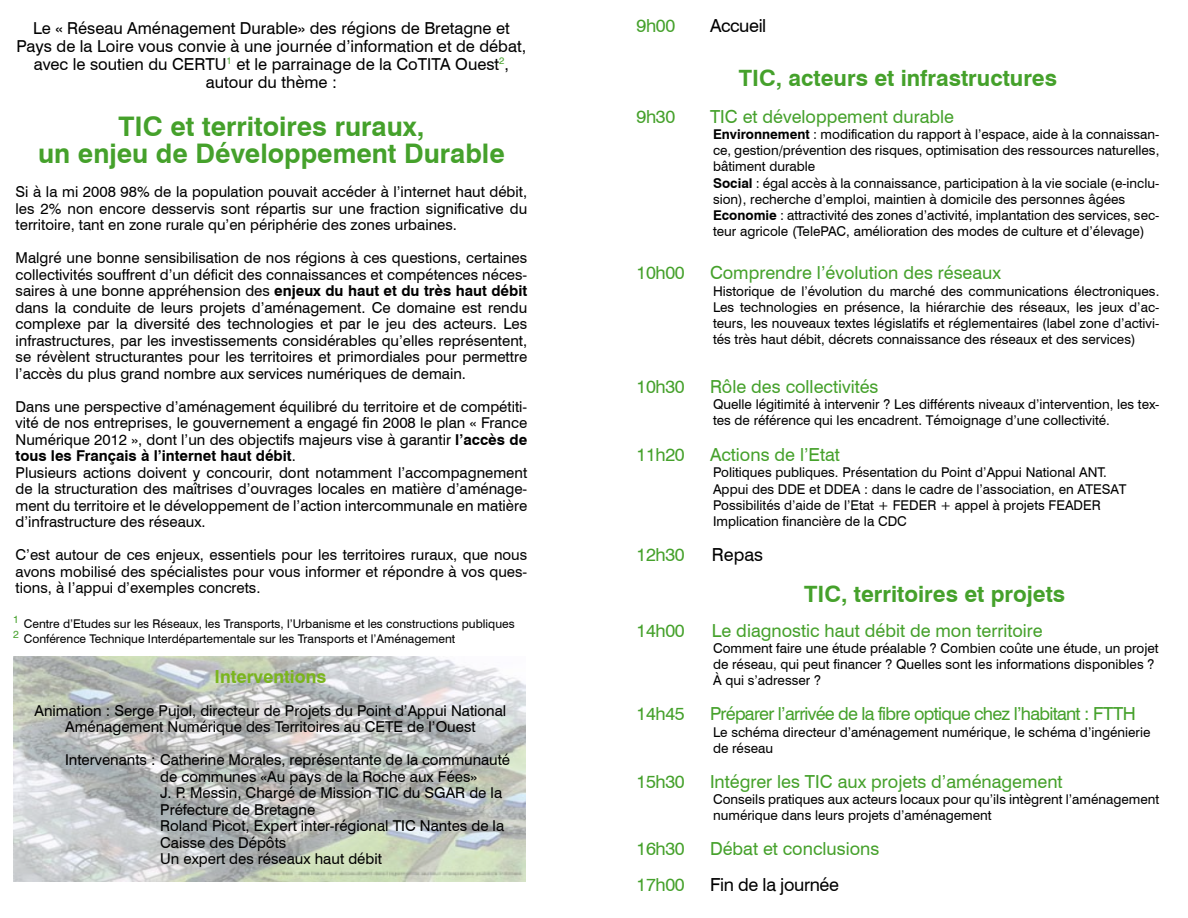
<style>
.page{position:relative;width:1188px;height:918px;background:#fff}
.page>*{position:absolute;margin:0;border:0;box-sizing:border-box;transform-origin:0 0}
.t1{font:700 27px/27px "Swiss 721 BT";color:#45a12b;text-align:center}
.t2{font:700 22.5px "Swiss 721 BT";color:#45a12b}
.t3{font:18px "Swiss 721 BT";color:#45a12b}
.t4{font:18px "Swiss 721 BT";letter-spacing:-.04em;color:#45a12b}
.t5{font:18px "Swiss 721 BT";letter-spacing:-.02em;color:#000}
.t6{font:700 18px "Swiss 721 BT";color:#7ab51d}
.t7{font:16.5px/18px "Swiss 721 BT";color:#000;text-align:center}
.t8{font:15px/16.5px "Swiss 721 BT";color:#000;text-align:justify}
.t9{font:13.5px/16.2px "Swiss 721 BT";color:#000}
.t10{font:12px "Swiss 721 BT";color:#000}
.t11{font:10.5px "Swiss 721 BT";color:#45a12b}
.s1{font-weight:700}
</style>
<div class="page">
<img style="left:13px;top:656px;width:513px;height:226px">
<p class="t7" style="left:17px;top:19px;width:511px">Le « Réseau Aménagement Durable» des régions de Bretagne et Pays de la Loire vous convie à une journée d’information et de débat, avec le soutien du CERTU<sup>1</sup> et le parrainage de la CoTITA Ouest<sup>2</sup>, autour du thème :</p>
<h1 class="t1" style="left:38px;top:112px;width:468px">TIC et territoires ruraux,<br>un enjeu de Développement Durable</h1>
<p class="t8" style="left:16px;top:184px;width:513px">Si à la mi 2008 98% de la population pouvait accéder à l’internet haut débit, les 2% non encore desservis sont répartis sur une fraction significative du territoire, tant en zone rurale qu’en périphérie des zones urbaines.</p>
<p class="t8" style="left:16px;top:250px;width:513px">Malgré une bonne sensibilisation de nos régions à ces questions, certaines collectivités souffrent d’un déficit des connaissances et compétences néces&shy;saires à une bonne appréhension des <span class="s1">enjeux du haut et du très haut débit </span>dans la conduite de leurs projets d’aménagement. Ce domaine est rendu complexe par la diversité des technologies et par le jeu des acteurs. Les infrastructures, par les investissements considérables qu’elles représentent, se révèlent structurantes pour les territoires et primordiales pour permettre l’accès du plus grand nombre aux services numériques de demain.</p>
<p class="t8" style="left:16px;top:398px;width:513px;text-align:left">Dans une perspective d’aménagement équilibré du territoire et de compétiti&shy;vité de nos entreprises, le gouvernement a engagé fin 2008 le plan « France Numérique 2012 », dont l’un des objectifs majeurs vise à garantir <span class="s1">l’accès de tous les Français à l’internet haut débit</span>.<br>Plusieurs actions doivent y concourir, dont notamment l’accompagnement de la structuration des maîtrises d’ouvrages locales en matière d’aménage&shy;ment du territoire et le développement de l’action intercommunale en matière d’infrastructure des réseaux.</p>
<p class="t8" style="left:16px;top:547px;width:513px">C’est autour de ces enjeux, essentiels pour les territoires ruraux, que nous avons mobilisé des spécialistes pour vous informer et répondre à vos ques&shy;tions, à l’appui d’exemples concrets.</p>
<p class="t11" style="left:13px;top:612px;width:7px">1</p>
<p class="t10" style="left:24px;top:617px;width:492px">Centre d’Etudes sur les Réseaux, les Transports, l’Urbanisme et les constructions publiques</p>
<p class="t11" style="left:13px;top:627px;width:7px">2</p>
<p class="t10" style="left:24px;top:632px;width:433px">Conférence Technique Interdépartementale sur les Transports et l’Aménagement</p>
<p class="t6" style="left:214px;top:665px;width:113px">Interventions</p>
<p class="t8" style="left:34px;top:702px;width:473px;text-align:center">Animation : Serge Pujol, directeur de Projets du Point d’Appui National<br>Aménagement Numérique des Territoires au CETE de l’Ouest</p>
<p class="t8" style="left:160px;top:751px;width:351px;text-align:left;text-indent:-95px">Intervenants : Catherine Morales, représentante de la communauté de communes «Au pays de la Roche aux Fées»<br>J. P. Messin, Chargé de Mission TIC du SGAR de la Préfecture de Bretagne<br>Roland Picot, Expert inter-régional TIC Nantes de la Caisse des Dépôts<br>Un expert des réseaux haut débit</p>
<p class="t3" style="left:637px;top:15px;width:40px">9h00</p>
<p class="t5" style="left:710px;top:15px;width:58px">Accueil</p>
<h2 class="t2" style="left:739px;top:64px;width:320px">TIC, acteurs et infrastructures</h2>
<p class="t3" style="left:637px;top:105px;width:40px">9h30</p>
<p class="t3" style="left:710px;top:105px;width:246px">TIC et développement durable</p>
<p class="t9" style="left:713px;top:126px;width:448px"><span class="s1">Environnement</span> : modification du rapport à l’espace, aide à la connaissan&shy;ce, gestion/prévention des risques, optimisation des ressources naturelles, bâtiment durable<br><span class="s1">Social</span> : égal accès à la connaissance, participation à la vie sociale (e-inclu&shy;sion), recherche d’emploi, maintien à domicile des personnes âgées <span class="s1">Economie</span> : attractivité des zones d’activité, implantation des services, sec&shy;teur agricole (TelePAC, amélioration des modes de culture et d’élevage)</p>
<p class="t3" style="left:637px;top:262px;width:50px">10h00</p>
<p class="t3" style="left:710px;top:262px;width:293px">Comprendre l’évolution des réseaux</p>
<p class="t9" style="left:713px;top:283px;width:448px;text-align:justify">Historique de l’évolution du marché des communications électroniques.<br>Les technologies en présence, la hiérarchie des réseaux, les jeux d’ac&shy;teurs, les nouveaux textes législatifs et réglementaires (label zone d’activi&shy;tés très haut débit, décrets connaissance des réseaux et des services)</p>
<p class="t3" style="left:637px;top:375px;width:50px">10h30</p>
<p class="t3" style="left:710px;top:375px;width:170px">Rôle des collectivités</p>
<p class="t9" style="left:713px;top:396px;width:448px">Quelle légitimité à intervenir ? Les différents niveaux d’intervention, les tex&shy;tes de référence qui les encadrent. Témoignage d’une collectivité.</p>
<p class="t3" style="left:637px;top:444px;width:50px">11h20</p>
<p class="t3" style="left:710px;top:444px;width:131px">Actions de l’Etat</p>
<p class="t9" style="left:713px;top:464px;width:415px">Politiques publiques. Présentation du Point d’Appui National ANT.<br>Appui des DDE et DDEA : dans le cadre de l’association, en ATESAT Possibilités d’aide de l’Etat + FEDER + appel à projets FEADER Implication financière de la CDC</p>
<p class="t3" style="left:637px;top:544px;width:50px">12h30</p>
<p class="t5" style="left:712px;top:544px;width:53px">Repas</p>
<h2 class="t2" style="left:804px;top:580px;width:263px">TIC, territoires et projets</h2>
<p class="t3" style="left:637px;top:619px;width:50px">14h00</p>
<p class="t3" style="left:712px;top:619px;width:332px">Le diagnostic haut débit de mon territoire</p>
<p class="t9" style="left:713px;top:640px;width:447px">Comment faire une étude préalable ? Combien coûte une étude, un projet de réseau, qui peut financer ? Quelles sont les informations disponibles ?<br>À qui s’adresser ?</p>
<p class="t3" style="left:637px;top:703px;width:50px">14h45</p>
<p class="t4" style="left:710px;top:703px;width:427px">Préparer l’arrivée de la fibre optique chez l’habitant : FTTH</p>
<p class="t9" style="left:713px;top:724px;width:439px">Le schéma directeur d’aménagement numérique, le schéma d’ingénierie de réseau</p>
<p class="t3" style="left:637px;top:771px;width:50px">15h30</p>
<p class="t3" style="left:710px;top:771px;width:354px">Intégrer les TIC aux projets d’aménagement</p>
<p class="t9" style="left:713px;top:791px;width:448px">Conseils pratiques aux acteurs locaux pour qu’ils intègrent l’aménagement numérique dans leurs projets d’aménagement</p>
<p class="t3" style="left:637px;top:838px;width:50px">16h30</p>
<p class="t3" style="left:710px;top:838px;width:171px">Débat et conclusions</p>
<p class="t3" style="left:637px;top:874px;width:50px">17h00</p>
<p class="t5" style="left:710px;top:874px;width:130px">Fin de la journée</p>
</div>
